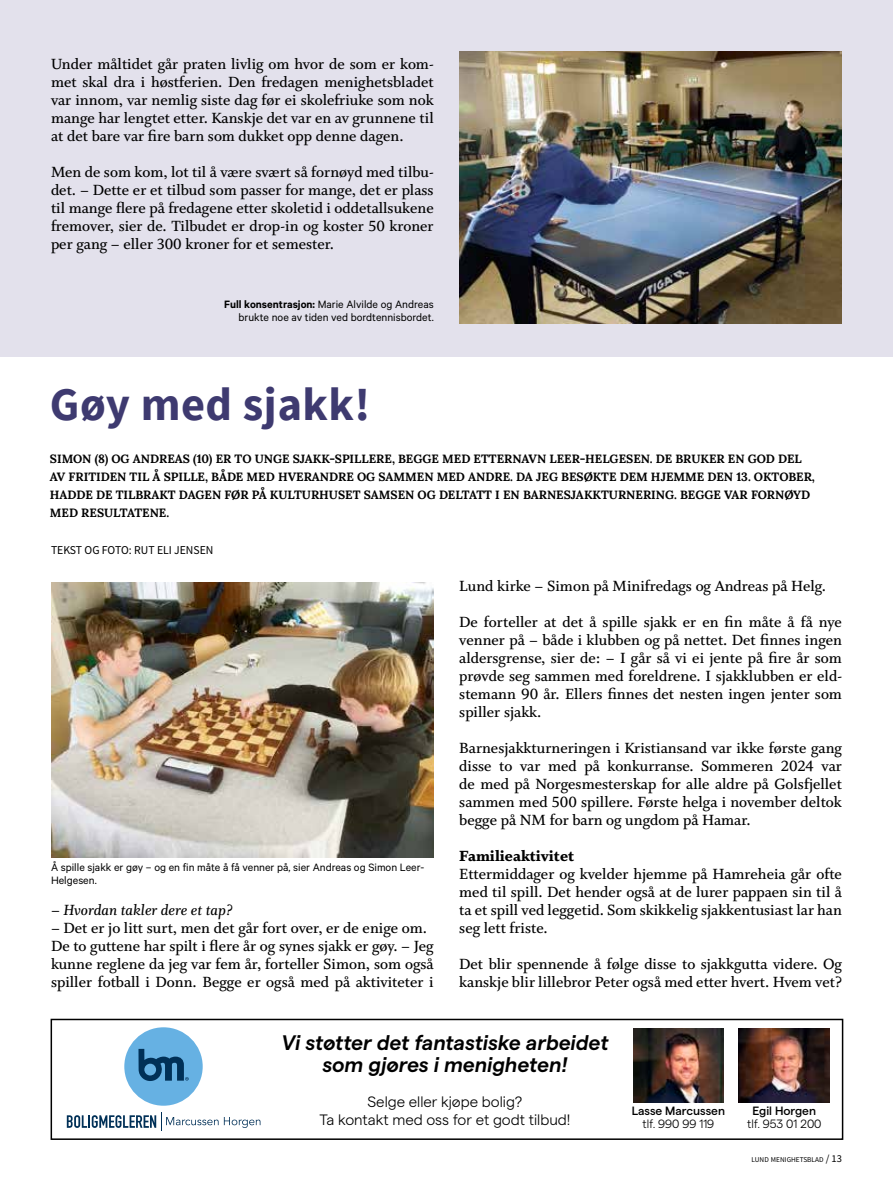
<style>
.page{position:relative;width:893px;height:1191px;background:#e3e1ec}
.page>*{position:absolute;margin:0;border:0;box-sizing:border-box;transform-origin:0 0}
.t1{font:700 46.5px "Source Sans Pro";letter-spacing:.01em;color:#3e3a70}
.t2{font:italic 600 21px/22.5px "Matter SQ";color:#000;text-align:center}
.t3{font:16.5px/18px "Whitman Semibold LF";color:#000;text-align:justify}
.t4{font:16.5px "Whitman Semibold Italic LF";color:#000}
.t5{font:16.5px "Whitman Black LF";color:#000}
.t6{font:300 15px/18px "Matter SQ";color:#000;text-align:center}
.t7{font:700 12px/18px "Lora";color:#000}
.t8{font:12px/13.5px "Calibre";color:#000}
.t9{font:500 12px "Matter SQ";color:#000}
.t10{font:300 12px "Matter SQ";color:#000}
.t11{font:12px "Source Sans Pro";color:#000}
.t12{font:7.35px "Source Sans Pro";color:#000}
.s1{font-weight:600}
.s2{font-size:10.5px}
</style>
<div class="page">
<div style="left:0;top:357px;width:893px;height:834px;background:#fff"></div>
<div style="left:124px;top:1027px;width:79px;height:78px;background:#66b1e3;border-radius:50%"></div>
<svg style="left:138px;top:1048px;width:51px;height:33px"></svg>
<svg style="left:67px;top:1112px;width:193px;height:18px"></svg>
<img style="left:739px;top:1029px;width:90px;height:74px">
<img style="left:633px;top:1029px;width:91px;height:74px">
<div style="left:51px;top:1018px;width:792px;height:122px;border:2px solid #000"></div>
<img style="left:459px;top:51px;width:382px;height:272px">
<img style="left:51px;top:582px;width:382px;height:275px">
<p class="t3" style="left:51px;top:55px;width:384px">Under måltidet går praten livlig om hvor de som er kom&shy;met skal dra i høstferien. Den fredagen menighetsbladet var innom, var nemlig siste dag før ei skolefriuke som nok mange har lengtet etter. Kanskje det var en av grunnene til at det bare var fire barn som dukket opp denne dagen.</p>
<p class="t3" style="left:51px;top:163px;width:384px">Men de som kom, lot til å være svært så fornøyd med tilbu&shy;det. – Dette er et tilbud som passer for mange, det er plass til mange flere på fredagene etter skoletid i oddetallsukene fremover, sier de. Tilbudet er drop-in og koster 50 kroner per gang – eller 300 kroner for et semester.</p>
<p class="t8" style="left:224px;top:297px;width:211px;text-align:right"><span class="s1">Full konsentrasjon:</span> Marie Alvilde og Andreas brukte noe av tiden ved bordtennisbordet.</p>
<h1 class="t1" style="left:50px;top:375px;width:322px">Gøy med sjakk!</h1>
<p class="t7" style="left:50px;top:448px;width:767px">SIMON (8) OG ANDREAS (10) ER TO UNGE SJAKK-SPILLERE, BEGGE MED ETTERNAVN LEER-HELGESEN. DE BRUKER EN GOD DEL AV FRITIDEN TIL Å SPILLE, BÅDE MED HVERANDRE OG SAMMEN MED ANDRE. DA JEG BESØKTE DEM HJEMME DEN 13. OKTOBER, HADDE DE TILBRAKT DAGEN FØR PÅ KULTURHUSET SAMSEN OG DELTATT I EN BARNESJAKKTURNERING. BEGGE VAR FORNØYD MED RESULTATENE.</p>
<p class="t11" style="left:51px;top:542px;width:164px">TEKST OG FOTO: RUT ELI JENSEN</p>
<p class="t8" style="left:51px;top:859px;width:375px">Å spille sjakk er gøy – og en fin måte å få venner på, sier Andreas og Simon Leer-<br>Helgesen.</p>
<p class="t4" style="left:51px;top:901px;width:183px">– Hvordan takler dere et tap?</p>
<p class="t3" style="left:51px;top:919px;width:384px;text-align:left">– Det er jo litt surt, men det går fort over, er de enige om.<br>De to guttene har spilt i flere år og synes sjakk er gøy. – Jeg kunne reglene da jeg var fem år, forteller Simon, som også spiller fotball i Donn. Begge er også med på aktiviteter i</p>
<p class="t3" style="left:459px;top:568px;width:384px;line-height:36px">Lund kirke – Simon på Minifredags og Andreas på Helg.<br>De forteller at det å spille sjakk er en fin måte å få nye</p>
<p class="t3" style="left:459px;top:631px;width:384px">venner på – både i klubben og på nettet. Det finnes ingen aldersgrense, sier de: – I går så vi ei jente på fire år som prøvde seg sammen med foreldrene. I sjakklubben er eld&shy;stemann 90 år. Ellers finnes det nesten ingen jenter som spiller sjakk.</p>
<p class="t3" style="left:459px;top:739px;width:384px">Barnesjakkturneringen i Kristiansand var ikke første gang disse to var med på konkurranse. Sommeren 2024 var de med på Norgesmesterskap for alle aldre på Golsfjellet sammen med 500 spillere. Første helga i november deltok begge på NM for barn og ungdom på Hamar.</p>
<p class="t5" style="left:459px;top:847px;width:117px">Familieaktivitet</p>
<p class="t3" style="left:459px;top:865px;width:384px">Ettermiddager og kvelder hjemme på Hamreheia går ofte med til spill. Det hender også at de lurer pappaen sin til å ta et spill ved leggetid. Som skikkelig sjakkentusiast lar han seg lett friste.</p>
<p class="t3" style="left:459px;top:955px;width:384px">Det blir spennende å følge disse to sjakkgutta videre. Og kanskje blir lillebror Peter også med etter hvert. Hvem vet?</p>
<p class="t2" style="left:282px;top:1029px;width:328px">Vi støtter det fantastiske arbeidet som gjøres i menigheten!</p>
<p class="t6" style="left:320px;top:1091px;width:252px">Selge eller kjøpe bolig?<br>Ta kontakt med oss for et godt tilbud!</p>
<p class="t9" style="left:752px;top:1102px;width:65px">Egil Horgen</p>
<p class="t9" style="left:632px;top:1102px;width:95px">Lasse Marcussen</p>
<p class="t10" style="left:642px;top:1115px;width:73px">tlf. 990 99 119</p>
<p class="t10" style="left:747px;top:1115px;width:76px">tlf. 953 01 200</p>
<p class="t12" style="left:752px;top:1154px;width:92px">LUND MENIGHETSBLAD <span class="s2">/ 13</span></p>
</div>
